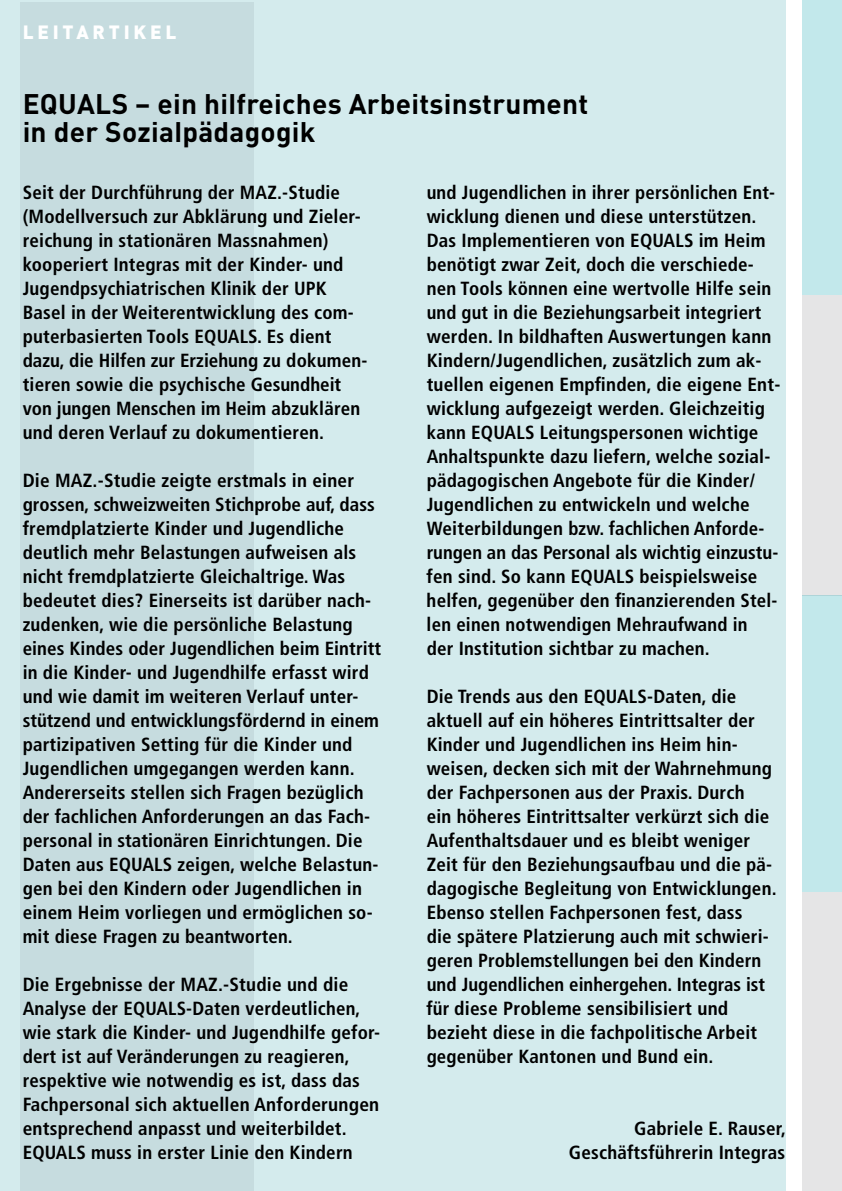
<style>
.page{position:relative;width:842px;height:1191px;background:#fff}
.page>*{position:absolute;margin:0;border:0;box-sizing:border-box;transform-origin:0 0}
.t1{font:700 28px/28px "DIN";letter-spacing:.01em;color:#000}
.t2{font:700 condensed 19px/24px "Frutiger";letter-spacing:.01em;color:#000}
.t3{font:900 19px "DIN";letter-spacing:.2em;color:#fff}
</style>
<div class="page">
<div style="left:0;top:0;width:785px;height:1191px;background:#d4ebed"></div>
<div style="left:20px;top:2px;width:234px;height:1189px;background:#c6dcdf"></div>
<div style="left:802px;top:0;width:40px;height:295px;background:#c2e8eb"></div>
<div style="left:802px;top:295px;width:40px;height:300px;background:#e5e5e6"></div>
<div style="left:802px;top:595px;width:40px;height:297px;background:#c2e8eb"></div>
<div style="left:802px;top:892px;width:40px;height:299px;background:#e5e5e6"></div>
<p class="t3" style="left:23px;top:19px;width:155px">LEITARTIKEL</p>
<h1 class="t1" style="left:23px;top:88px;width:567px">EQUALS – ein hilfreiches Arbeitsinstrument in der Sozialpädagogik</h1>
<p class="t2" style="left:23px;top:180px;width:346px">Seit der Durchführung der MAZ.-Studie (Modellversuch zur Abklärung und Zieler&shy;reichung in stationären Massnahmen) kooperiert Integras mit der Kinder- und Jugendpsychiatrischen Klinik der UPK Basel in der Weiterentwicklung des com&shy;puterbasierten Tools EQUALS. Es dient dazu, die Hilfen zur Erziehung zu dokumen&shy;tieren sowie die psychische Gesundheit von jungen Menschen im Heim abzuklären und deren Verlauf zu dokumentieren.</p>
<p class="t2" style="left:23px;top:468px;width:360px">Die MAZ.-Studie zeigte erstmals in einer grossen, schweizweiten Stichprobe auf, dass fremdplatzierte Kinder und Jugendliche deutlich mehr Belastungen aufweisen als nicht fremdplatzierte Gleichaltrige. Was bedeutet dies? Einerseits ist darüber nach&shy;zudenken, wie die persönliche Belastung eines Kindes oder Jugendlichen beim Eintritt in die Kinder- und Jugendhilfe erfasst wird und wie damit im weiteren Verlauf unter&shy;stützend und entwicklungsfördernd in einem partizipativen Setting für die Kinder und Jugendlichen umgegangen werden kann.<br>Andererseits stellen sich Fragen bezüglich der fachlichen Anforderungen an das Fach&shy;personal in stationären Einrichtungen. Die Daten aus EQUALS zeigen, welche Belastun&shy;gen bei den Kindern oder Jugendlichen in einem Heim vorliegen und ermöglichen so&shy;mit diese Fragen zu beantworten.</p>
<p class="t2" style="left:23px;top:972px;width:359px">Die Ergebnisse der MAZ.-Studie und die Analyse der EQUALS-Daten verdeutlichen, wie stark die Kinder- und Jugendhilfe gefor&shy;dert ist auf Veränderungen zu reagieren, respektive wie notwendig es ist, dass das Fachpersonal sich aktuellen Anforderungen entsprechend anpasst und weiterbildet.<br>EQUALS muss in erster Linie den Kindern</p>
<p class="t2" style="left:427px;top:180px;width:355px">und Jugendlichen in ihrer persönlichen Ent&shy;wicklung dienen und diese unterstützen.<br>Das Implementieren von EQUALS im Heim benötigt zwar Zeit, doch die verschiede&shy;nen Tools können eine wertvolle Hilfe sein und gut in die Beziehungsarbeit integriert werden. In bildhaften Auswertungen kann Kindern/Jugendlichen, zusätzlich zum ak&shy;tuellen eigenen Empfinden, die eigene Ent&shy;wicklung aufgezeigt werden. Gleichzeitig kann EQUALS Leitungspersonen wichtige Anhaltspunkte dazu liefern, welche sozial&shy;pädagogischen Angebote für die Kinder/ Jugendlichen zu entwickeln und welche Weiterbildungen bzw. fachlichen Anforde&shy;rungen an das Personal als wichtig einzustu&shy;fen sind. So kann EQUALS beispielsweise helfen, gegenüber den finanzierenden Stel&shy;len einen notwendigen Mehraufwand in<br>der Institution sichtbar zu machen.</p>
<p class="t2" style="left:427px;top:684px;width:351px">Die Trends aus den EQUALS-Daten, die aktuell auf ein höheres Eintrittsalter der Kinder und Jugendlichen ins Heim hin&shy;weisen, decken sich mit der Wahrnehmung der Fachpersonen aus der Praxis. Durch<br>ein höheres Eintrittsalter verkürzt sich die Aufenthaltsdauer und es bleibt weniger Zeit für den Beziehungsaufbau und die pä&shy;dagogische Begleitung von Entwicklungen.<br>Ebenso stellen Fachpersonen fest, dass<br>die spätere Platzierung auch mit schwieri&shy;geren Problemstellungen bei den Kindern und Jugendlichen einhergehen. Integras ist für diese Probleme sensibilisiert und bezieht diese in die fachpolitische Arbeit gegenüber Kantonen und Bund ein.</p>
<p class="t2" style="left:569px;top:1116px;width:218px;text-align:right">Gabriele E. Rauser,<br>Geschäftsführerin Integras</p>
</div>
